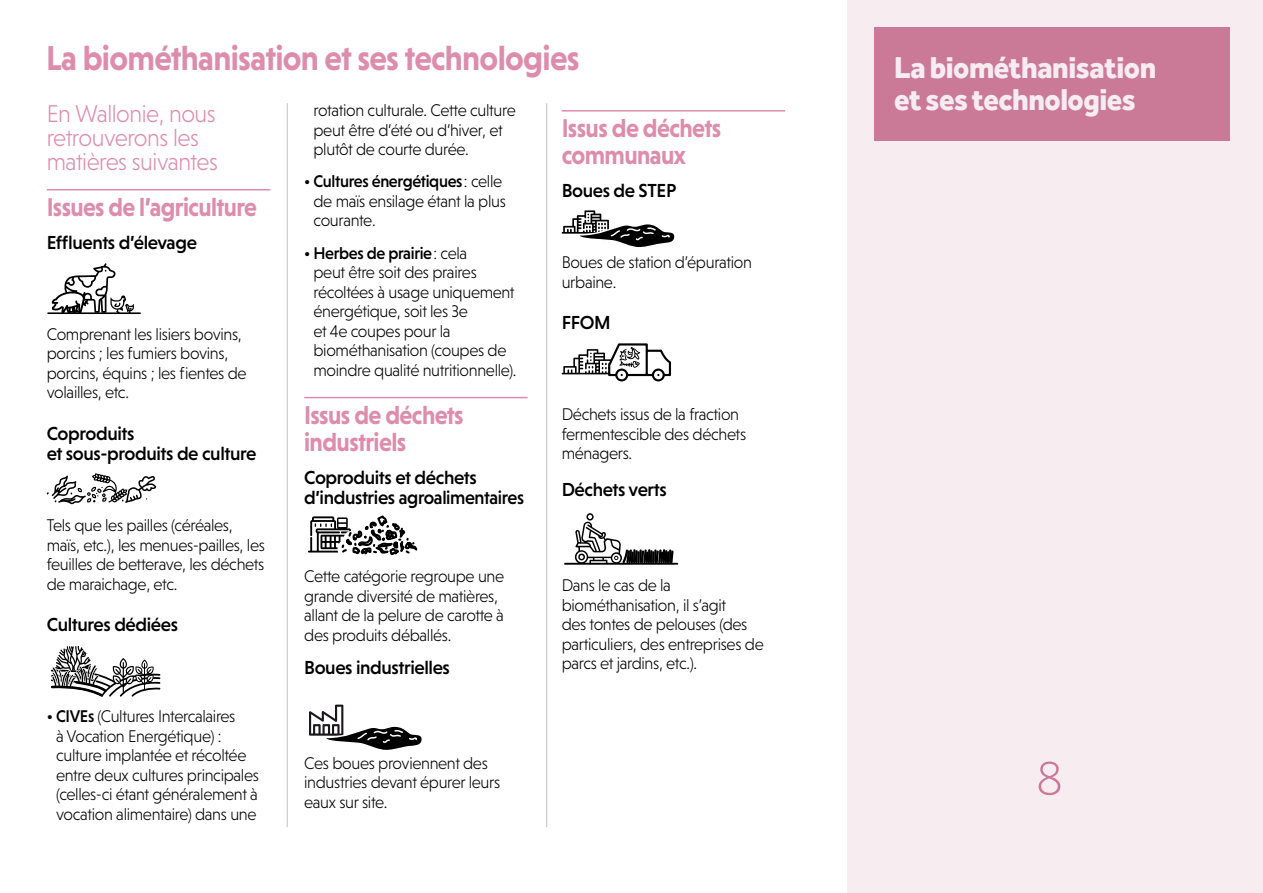
<style>
.page{position:relative;width:1263px;height:893px;background:#fff}
.page>*{position:absolute;margin:0;border:0;box-sizing:border-box;transform-origin:0 0}
.t1{font:300 50.55px "Effra";color:#ca7996}
.Titre_NIV_1{font:700 35.1px "Niveau Grotesk";letter-spacing:-.02em;color:#dd8dab;scale:.93 1}
.t2{font:800 31.2px/31.3px "Effra";letter-spacing:-.015em;color:#f7ecf0;scale:.93 1}
.Titre_NIV_3{font:700 26.25px/27px "Niveau Grotesk";letter-spacing:-.025em;color:#dd8dab;scale:.92 1}
.Titre_NIV_3-2{font:700 26.25px "Niveau Grotesk";letter-spacing:-.025em;color:#dd8dab;scale:.91 1}
.Body_courant_1{font:300 24.75px/24px "Niveau Grotesk";letter-spacing:-.02em;color:#dd8dab;scale:.95 1}
.Body_courant_1-2{font:500 19.2px/20.2px "Niveau Grotesk";letter-spacing:-.02em;color:#000}
.Body_courant_1-3{font:300 17.25px/19.5px "Niveau Grotesk";letter-spacing:-.02em;color:#000;scale:.95 1}
.s1{font-weight:500}
</style>
<div class="page">
<div style="left:847px;top:0;width:416px;height:893px;background:#f7ecf0"></div>
<hr style="left:47px;top:189px;width:223px;height:1px;background:#dd8dab">
<hr style="left:304px;top:397px;width:224px;height:1px;background:#dd8dab">
<hr style="left:562px;top:110px;width:223px;height:2px;background:#dd8dab">
<hr style="left:47px;top:312px;width:94px;height:2px;background:#000">
<svg style="left:52px;top:263px;width:82px;height:50px"></svg>
<svg style="left:47px;top:473px;width:109px;height:31px"></svg>
<svg style="left:51px;top:646px;width:109px;height:51px"></svg>
<svg style="left:308px;top:515px;width:110px;height:41px"></svg>
<svg style="left:309px;top:705px;width:113px;height:45px"></svg>
<svg style="left:562px;top:210px;width:113px;height:37px"></svg>
<svg style="left:562px;top:343px;width:109px;height:38px"></svg>
<svg style="left:575px;top:513px;width:100px;height:50px"></svg>
<hr style="left:564px;top:563px;width:114px;height:2px;background:#000">
<hr style="left:287px;top:103px;width:1px;height:724px;background:#c1c0c0">
<hr style="left:546px;top:103px;width:1px;height:724px;background:#c1c0c0">
<div style="left:874px;top:27px;width:355px;height:113px;background:#ca7996"></div>
<p class="Titre_NIV_1" style="left:46px;top:37px;width:575px">La biométhanisation et ses technologies</p>
<p class="Body_courant_1" style="left:47px;top:101px;width:182px">En Wallonie, nous retrouverons les matières suivantes</p>
<p class="Titre_NIV_3-2" style="left:47px;top:192px;width:232px">Issues de l’agriculture</p>
<p class="Body_courant_1-2" style="left:47px;top:232px;width:152px">Effluents d’élevage</p>
<p class="Body_courant_1-3" style="left:313px;top:100px;width:214px">rotation culturale. Cette culture peut être d’été ou d’hiver, et plutôt de courte durée.</p>
<p class="Body_courant_1-3" style="left:313px;top:172px;width:204px;text-indent:-9px"><span class="s1">• Cultures énergétiques</span>: celle de maïs ensilage étant la plus courante.</p>
<p class="Body_courant_1-3" style="left:313px;top:243px;width:215px;text-indent:-9px"><span class="s1">• Herbes de prairie</span>: cela<br>peut être soit des praires récoltées à usage uniquement énergétique, soit les 3e<br>et 4e coupes pour la biométhanisation (coupes de moindre qualité nutritionnelle).</p>
<p class="Titre_NIV_3" style="left:304px;top:401px;width:175px">Issus de déchets industriels</p>
<p class="Body_courant_1-2" style="left:304px;top:467px;width:221px">Coproduits et déchets d’industries agroalimentaires</p>
<p class="Titre_NIV_3" style="left:562px;top:114px;width:175px">Issus de déchets communaux</p>
<p class="Body_courant_1-2" style="left:562px;top:180px;width:116px">Boues de STEP</p>
<p class="Body_courant_1-3" style="left:562px;top:253px;width:202px">Boues de station d’épuration urbaine.</p>
<p class="Body_courant_1-2" style="left:562px;top:313px;width:51px">FFOM</p>
<p class="Body_courant_1-3" style="left:47px;top:324px;width:212px">Comprenant les lisiers bovins, porcins ; les fumiers bovins, porcins, équins ; les fientes de volailles, etc.</p>
<p class="Body_courant_1-2" style="left:47px;top:423px;width:211px">Coproduits<br>et sous-produits de culture</p>
<p class="Body_courant_1-3" style="left:562px;top:404px;width:196px">Déchets issus de la fraction fermentescible des déchets ménagers.</p>
<p class="Body_courant_1-2" style="left:562px;top:480px;width:107px">Déchets verts</p>
<p class="Body_courant_1-3" style="left:47px;top:516px;width:231px">Tels que les pailles (céréales, maïs, etc.), les menues-pailles, les feuilles de betterave, les déchets de maraichage, etc.</p>
<p class="Body_courant_1-2" style="left:47px;top:614px;width:133px">Cultures dédiées</p>
<p class="Body_courant_1-3" style="left:56px;top:706px;width:215px;text-indent:-9px"><span class="s1">• CIVEs</span> (Cultures Intercalaires<br>à Vocation Energétique) : culture implantée et récoltée entre deux cultures principales (celles-ci étant généralement à vocation alimentaire) dans une</p>
<p class="Body_courant_1-3" style="left:304px;top:566px;width:212px">Cette catégorie regroupe une grande diversité de matières, allant de la pelure de carotte à des produits déballés.</p>
<p class="Body_courant_1-2" style="left:304px;top:657px;width:147px">Boues industrielles</p>
<p class="Body_courant_1-3" style="left:304px;top:753px;width:208px">Ces boues proviennent des industries devant épurer leurs eaux sur site.</p>
<p class="Body_courant_1-3" style="left:562px;top:576px;width:214px">Dans le cas de la biométhanisation, il s’agit<br>des tontes de pelouses (des particuliers, des entreprises de parcs et jardins, etc.).</p>
<p class="t2" style="left:894px;top:51px;width:284px">La biométhanisation et ses technologies</p>
<p class="t1" style="left:1036px;top:749px;width:29px">8</p>
</div>
